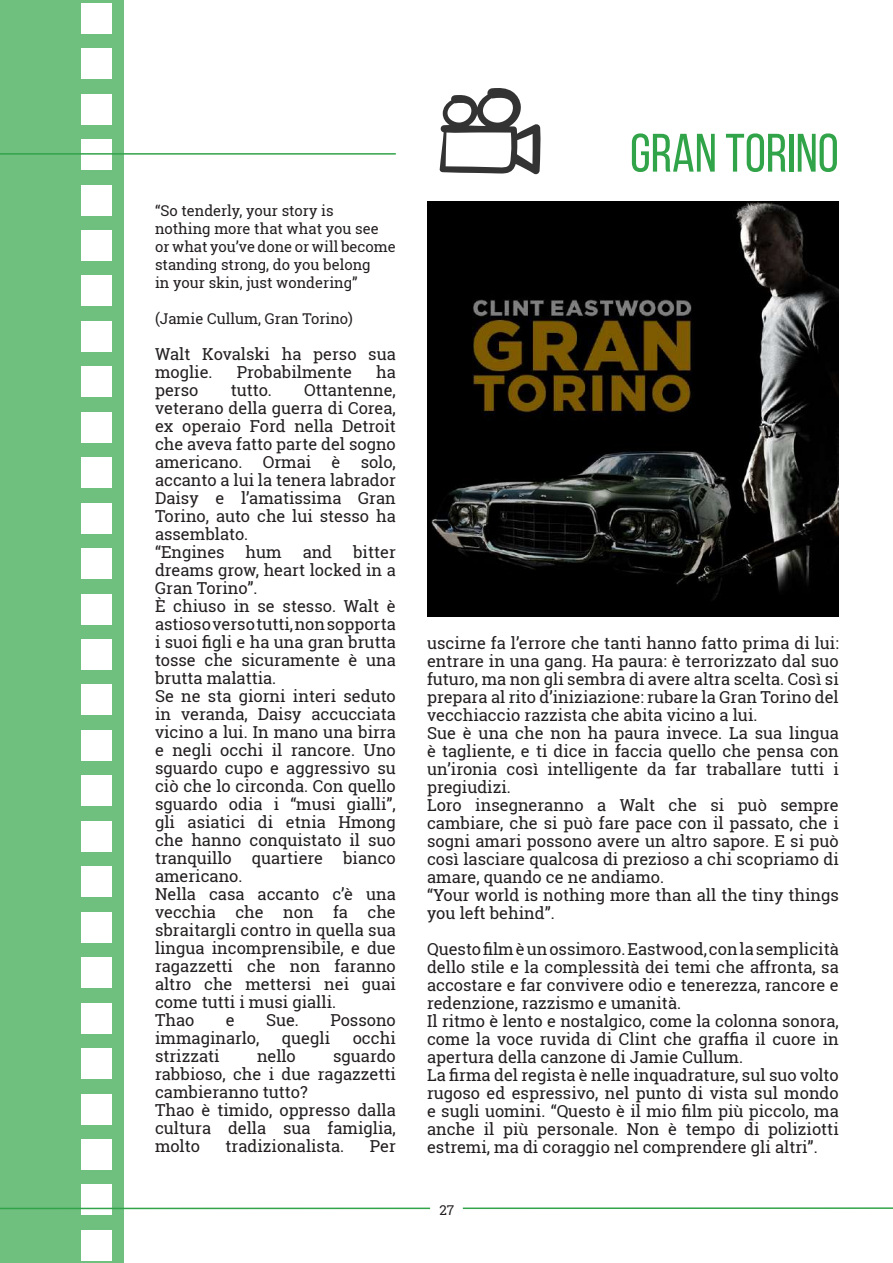
<style>
.page{position:relative;width:893px;height:1263px;background:#fff}
.page>*{position:absolute;margin:0;border:0;box-sizing:border-box;transform-origin:0 0}
.t1{font:54px "Bebas Neue";color:#31a449}
.t2{font:16.5px/18px "Roboto Slab";color:#231f20}
.t3{font:14.85px/18px "Roboto Slab";color:#231f20}
.t4{font:13.5px "Roboto Slab";color:#231f20}
</style>
<div class="page">
<img style="left:427px;top:201px;width:412px;height:416px">
<div style="left:0;top:0;width:124px;height:1263px;background:#6fbf7f"></div>
<div style="left:81px;top:3px;width:31px;height:31px;background:#fff"></div>
<div style="left:81px;top:48px;width:30px;height:31px;background:#fff"></div>
<div style="left:81px;top:94px;width:31px;height:31px;background:#fff"></div>
<div style="left:81px;top:139px;width:31px;height:31px;background:#fff"></div>
<div style="left:81px;top:185px;width:31px;height:30px;background:#fff"></div>
<div style="left:81px;top:230px;width:31px;height:31px;background:#fff"></div>
<div style="left:81px;top:276px;width:31px;height:30px;background:#fff"></div>
<div style="left:81px;top:321px;width:31px;height:31px;background:#fff"></div>
<div style="left:81px;top:366px;width:31px;height:31px;background:#fff"></div>
<div style="left:81px;top:412px;width:31px;height:31px;background:#fff"></div>
<div style="left:81px;top:457px;width:31px;height:31px;background:#fff"></div>
<div style="left:81px;top:503px;width:31px;height:30px;background:#fff"></div>
<div style="left:81px;top:548px;width:31px;height:31px;background:#fff"></div>
<div style="left:81px;top:594px;width:31px;height:30px;background:#fff"></div>
<div style="left:81px;top:639px;width:31px;height:31px;background:#fff"></div>
<div style="left:81px;top:685px;width:31px;height:30px;background:#fff"></div>
<div style="left:81px;top:730px;width:31px;height:31px;background:#fff"></div>
<div style="left:81px;top:775px;width:31px;height:31px;background:#fff"></div>
<div style="left:81px;top:821px;width:31px;height:31px;background:#fff"></div>
<div style="left:81px;top:866px;width:31px;height:31px;background:#fff"></div>
<div style="left:81px;top:912px;width:31px;height:30px;background:#fff"></div>
<div style="left:81px;top:957px;width:31px;height:31px;background:#fff"></div>
<div style="left:81px;top:1003px;width:31px;height:30px;background:#fff"></div>
<div style="left:81px;top:1048px;width:31px;height:31px;background:#fff"></div>
<div style="left:81px;top:1094px;width:31px;height:30px;background:#fff"></div>
<div style="left:81px;top:1139px;width:31px;height:31px;background:#fff"></div>
<div style="left:81px;top:1184px;width:31px;height:31px;background:#fff"></div>
<div style="left:81px;top:1230px;width:31px;height:31px;background:#fff"></div>
<svg style="left:440px;top:88px;width:101px;height:87px"></svg>
<hr style="left:0;top:153px;width:396px;height:2px;background:#31a449">
<hr style="left:0;top:1207px;width:430px;height:2px;background:#31a449">
<hr style="left:463px;top:1207px;width:430px;height:2px;background:#31a449">
<p class="t3" style="left:155px;top:201px;width:242px">“So tenderly, your story is<br>nothing more that what you see or what you’ve done or will become standing strong, do you belong<br>in your skin, just wondering”</p>
<p class="t3" style="left:155px;top:309px;width:199px">(Jamie Cullum, Gran Torino)</p>
<p class="t2" style="left:155px;top:344px;width:242px">Walt Kovalski ha perso sua moglie.</p>
<p class="t2" style="left:237px;top:362px;width:117px">Probabilmente</p>
<p class="t2" style="left:376px;top:362px;width:21px">ha</p>
<p class="t2" style="left:155px;top:380px;width:242px;text-indent:149px">Ottantenne, veterano della guerra di Corea, ex operaio Ford nella Detroit che aveva fatto parte del sogno americano. Ormai è solo, accanto a lui la tenera labrador<br>Daisy e l’amatissima Gran<br>Torino, auto che lui stesso ha assemblato.<br>“Engines</p>
<p class="t2" style="left:155px;top:380px;width:45px">perso</p>
<p class="t2" style="left:231px;top:380px;width:43px">tutto.</p>
<p class="t2" style="left:155px;top:542px;width:242px;text-indent:198px">bitter dreams grow, heart locked in a<br>Gran Torino”.<br>È chiuso in se stesso. Walt è astioso verso tutti, non sopporta i suoi figli e ha una gran brutta tosse che sicuramente è una brutta malattia.<br>Se ne sta giorni interi seduto in veranda, Daisy accucciata vicino a lui. In mano una birra e negli occhi il rancore. Uno sguardo cupo e aggressivo su ciò che lo circonda. Con quello sguardo odia i “musi gialli”, gli asiatici di etnia Hmong che hanno conquistato il suo tranquillo quartiere bianco americano.<br>Nella casa accanto c’è una vecchia che non fa che sbraitargli contro in quella sua lingua incomprensibile, e due ragazzetti che non faranno altro che mettersi nei guai come tutti i musi gialli.<br>Thao</p>
<p class="t2" style="left:246px;top:542px;width:38px">hum</p>
<p class="t2" style="left:303px;top:542px;width:31px">and</p>
<p class="t2" style="left:226px;top:1010px;width:10px">e</p>
<p class="t2" style="left:266px;top:1010px;width:34px">Sue.</p>
<p class="t2" style="left:330px;top:1010px;width:67px">Possono</p>
<p class="t2" style="left:155px;top:1028px;width:106px">immaginarlo,</p>
<p class="t2" style="left:282px;top:1028px;width:50px">quegli</p>
<p class="t2" style="left:353px;top:1028px;width:45px">occhi</p>
<p class="t2" style="left:155px;top:1046px;width:66px">strizzati</p>
<p class="t2" style="left:257px;top:1046px;width:40px">nello</p>
<p class="t2" style="left:155px;top:1046px;width:242px;text-indent:178px">sguardo rabbioso, che i due ragazzetti cambieranno tutto?<br>Thao è timido, oppresso dalla cultura della sua famiglia, molto</p>
<p class="t2" style="left:226px;top:1136px;width:120px">tradizionalista.</p>
<p class="t2" style="left:370px;top:1136px;width:28px">Per</p>
<h1 class="t1" style="left:630px;top:124px;width:210px">GRAN TORINO</h1>
<p class="t2" style="left:427px;top:634px;width:413px">uscirne fa l’errore che tanti hanno fatto prima di lui: entrare in una gang. Ha paura: è terrorizzato dal suo futuro, ma non gli sembra di avere altra scelta. Così si prepara al rito d’iniziazione: rubare la Gran Torino del vecchiaccio razzista che abita vicino a lui.<br>Sue è una che non ha paura invece. La sua lingua è tagliente, e ti dice in faccia quello che pensa con un’ironia così intelligente da far traballare tutti i pregiudizi.<br>Loro insegneranno a Walt che si può sempre cambiare, che si può fare pace con il passato, che i sogni amari possono avere un altro sapore. E si può così lasciare qualcosa di prezioso a chi scopriamo di amare, quando ce ne andiamo.<br>“Your world is nothing more than all the tiny things you left behind”.</p>
<p class="t2" style="left:427px;top:940px;width:413px">Questo film è un ossimoro. Eastwood, con la semplicità dello stile e la complessità dei temi che affronta, sa accostare e far convivere odio e tenerezza, rancore e redenzione, razzismo e umanità.<br>Il ritmo è lento e nostalgico, come la colonna sonora, come la voce ruvida di Clint che graffia il cuore in apertura della canzone di Jamie Cullum.<br>La firma del regista è nelle inquadrature, sul suo volto rugoso ed espressivo, nel punto di vista sul mondo e sugli uomini. “Questo è il mio film più piccolo, ma anche il più personale. Non è tempo di poliziotti estremi, ma di coraggio nel comprendere gli altri”.</p>
<p class="t4" style="left:439px;top:1200px;width:16px">27</p>
</div>
